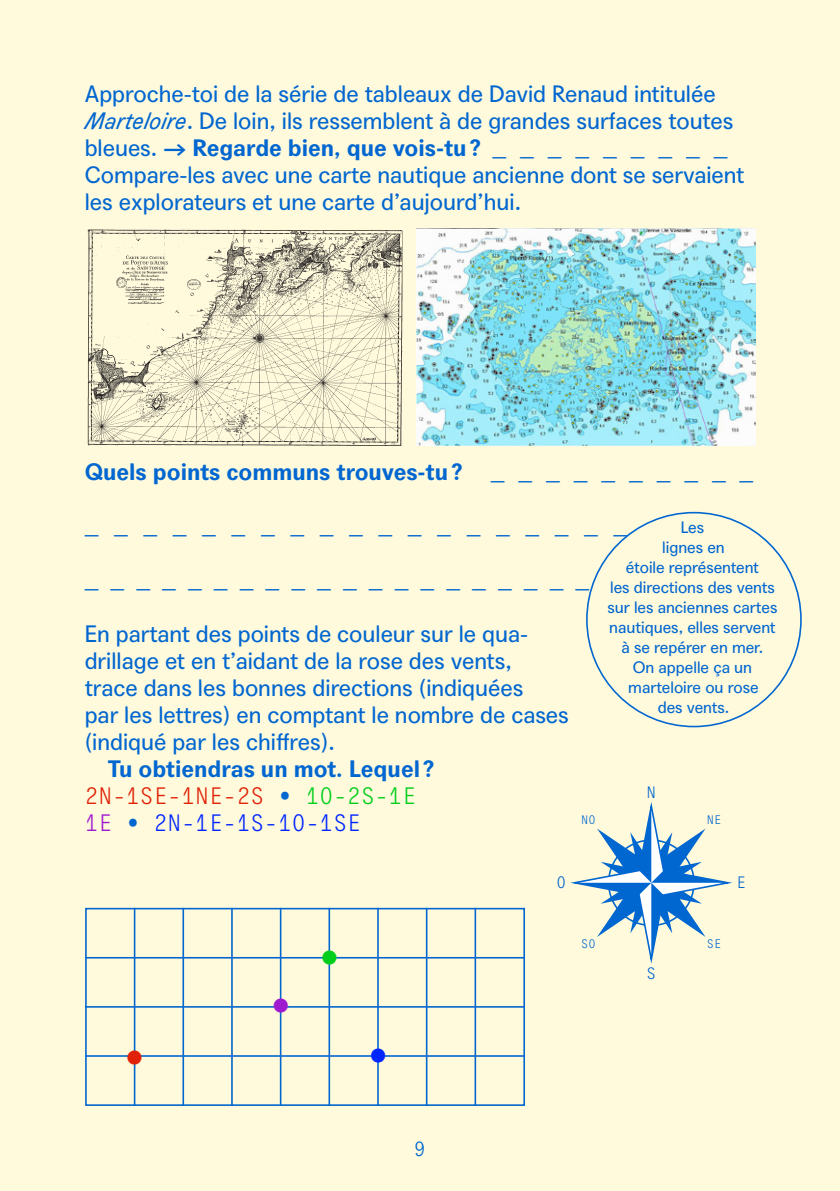
<style>
.page{position:relative;width:840px;height:1191px;background:#fff}
.page>*{position:absolute;margin:0;border:0;box-sizing:border-box;transform-origin:0 0}
.t1{font:40px "Agipo";color:#e12107}
.t2{font:40px "Agipo";color:#00ce1a}
.t3{font:40px "Agipo";color:#0026ff}
.t4{font:40px "Agipo";color:#a01bd0}
._2-_Normal{font:23px/27px "Agipo";color:#0066d0}
._2-_Normal-2{font:700 23px "Agipo";color:#0066d0}
._2-_Normal-3{font:23px "Agipo Mono";color:#0066d0}
._2-_Normal-4{font:23px "Agipo Mono";color:#e12107}
._2-_Normal-5{font:23px "Agipo Mono";color:#0026ff}
.t5{font:20px "Agipo Mono";color:#0066d0}
._3-_Pti_txt{font:16px/20px "Agipo";color:#0066d0;text-align:center}
.t6{font:16px "Agipo Mono";color:#0066d0}
.t7{font:12px "Agipo Mono";color:#0066d0}
.s1{font-style:italic}
.s2{font-weight:700}
.s3{font-family:"Agipo Mono"}
.s4{font-family:"Agipo Mono";font-weight:400}
.s5{color:#0066d0}
.s6{color:#00ce1a}
.s7{color:#a01bd0}
</style>
<div class="page">
<div style="left:0;top:0;width:839px;height:1191px;background:#fffadc"></div>
<img style="left:87px;top:229px;width:315px;height:216px">
<img style="left:416px;top:229px;width:338px;height:216px">
<svg style="left:570px;top:802px;width:162px;height:162px"></svg>
<div style="left:85px;top:907px;width:439px;height:199px;border:2px solid #0066d0"></div>
<hr style="left:134px;top:907px;width:1px;height:199px;background:#0066d0">
<hr style="left:182px;top:907px;width:2px;height:199px;background:#0066d0">
<hr style="left:231px;top:907px;width:2px;height:199px;background:#0066d0">
<hr style="left:280px;top:907px;width:1px;height:199px;background:#0066d0">
<hr style="left:328px;top:907px;width:2px;height:199px;background:#0066d0">
<hr style="left:377px;top:907px;width:1px;height:199px;background:#0066d0">
<hr style="left:425px;top:907px;width:2px;height:199px;background:#0066d0">
<hr style="left:474px;top:907px;width:2px;height:199px;background:#0066d0">
<hr style="left:85px;top:957px;width:439px;height:1px;background:#0066d0">
<hr style="left:85px;top:1006px;width:439px;height:1px;background:#0066d0">
<hr style="left:85px;top:1055px;width:439px;height:1px;background:#0066d0">
<p class="_2-_Normal" style="left:85px;top:78px;width:649px">Approche-toi de la série de tableaux de David Renaud intitulée<br><span class="s1">Marteloire</span>. De loin, ils ressemblent à de grandes surfaces toutes bleues. <span class="s2">→ Regarde bien, que vois-tu?</span> <span class="s3">— — — — — — — — —</span></p>
<p class="_2-_Normal" style="left:85px;top:159px;width:660px">Compare-les avec une carte nautique ancienne dont se servaient les explorateurs et une carte d’aujourd’hui.</p>
<p class="_2-_Normal-2" style="left:85px;top:453px;width:670px">Quels points communs trouves-tu? <span class="s4">— — — — — — — — — —</span></p>
<p class="_3-_Pti_txt" style="left:607px;top:516px;width:171px">Les<br>lignes en<br>étoile représentent<br>les directions des vents sur les anciennes cartes nautiques, elles servent à se repérer en mer.<br>On appelle ça un marteloire ou rose<br>des vents.</p>
<p class="_2-_Normal-3" style="left:85px;top:516px;width:544px">— — — — — — — — — — — — — — — — — — —</p>
<p class="_2-_Normal-3" style="left:85px;top:570px;width:506px">— — — — — — — — — — — — — — — — — — — —</p>
<p class="_2-_Normal" style="left:85px;top:618px;width:444px">En partant des points de couleur sur le qua-</p>
<p class="_2-_Normal" style="left:85px;top:645px;width:428px">drillage et en t’aidant de la rose des vents,</p>
<p class="_2-_Normal" style="left:85px;top:672px;width:440px">trace dans les bonnes directions (indiquées</p>
<p class="_2-_Normal" style="left:85px;top:699px;width:485px">par les lettres) en comptant le nombre de cases</p>
<p class="_2-_Normal" style="left:85px;top:726px;width:251px">(indiqué par les chiffres).</p>
<p class="_2-_Normal-2" style="left:108px;top:750px;width:328px">Tu obtiendras un mot. Lequel ?</p>
<p class="_2-_Normal-4" style="left:85px;top:778px;width:333px">2N-1SE-1NE-2S <span class="s5">•</span> <span class="s6">1O-2S-1E</span></p>
<p class="_2-_Normal-5" style="left:85px;top:805px;width:277px"><span class="s7">1E</span> <span class="s5">•</span> 2N-1E-1S-1O-1SE</p>
<p class="t6" style="left:646px;top:780px;width:11px">N</p>
<p class="t7" style="left:581px;top:810px;width:16px">NO</p>
<p class="t7" style="left:706px;top:810px;width:16px">NE</p>
<p class="t6" style="left:556px;top:870px;width:11px">O</p>
<p class="t6" style="left:736px;top:870px;width:11px">E</p>
<p class="t1" style="left:125px;top:1027px;width:20px">•</p>
<p class="t4" style="left:271px;top:975px;width:20px">•</p>
<p class="t2" style="left:320px;top:927px;width:20px">•</p>
<p class="t3" style="left:368px;top:1025px;width:20px">•</p>
<p class="t5" style="left:414px;top:1133px;width:13px">9</p>
<p class="t7" style="left:581px;top:934px;width:16px">SO</p>
<p class="t6" style="left:646px;top:961px;width:11px">S</p>
<p class="t7" style="left:706px;top:934px;width:16px">SE</p>
</div>
